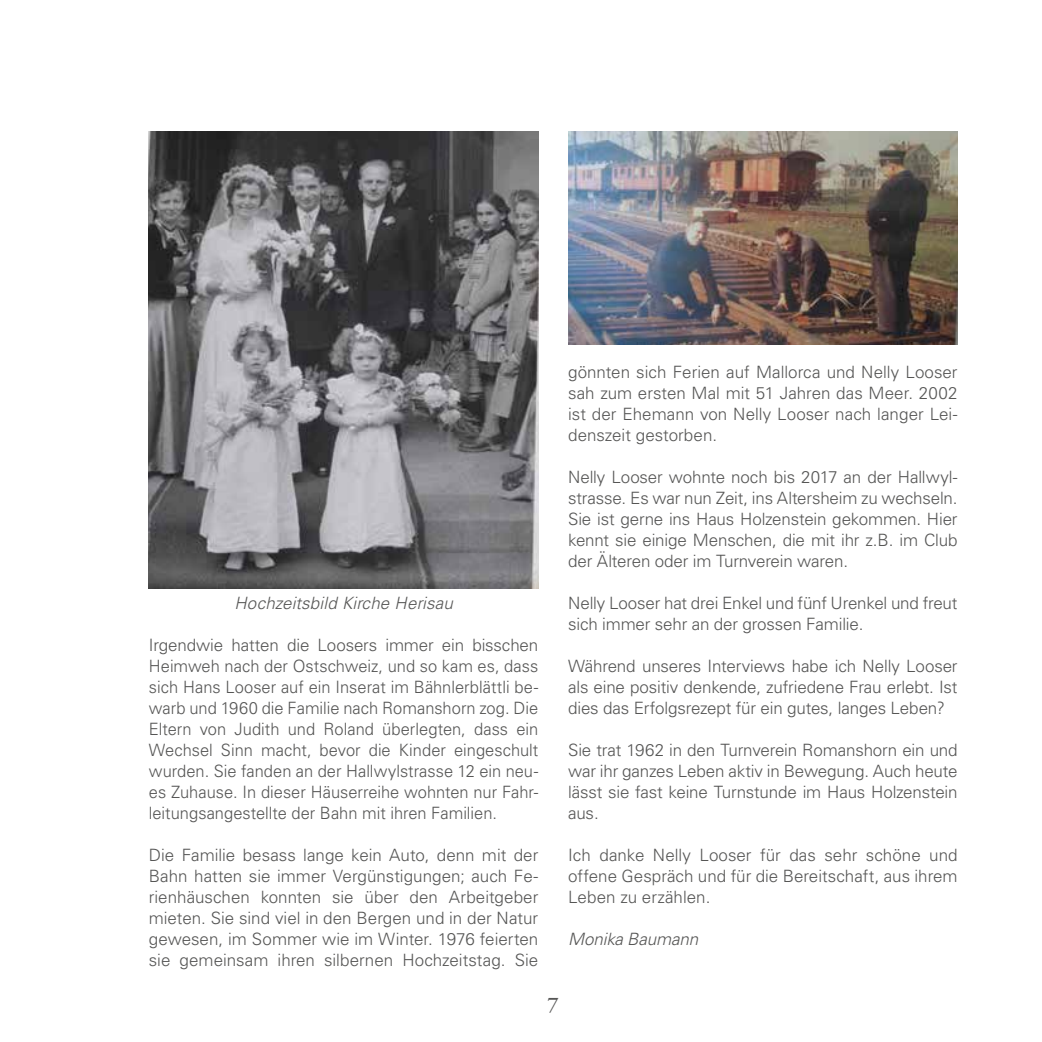
<style>
.page{position:relative;width:1042px;height:1042px;background:#fff}
.page>*{position:absolute;margin:0;border:0;box-sizing:border-box;transform-origin:0 0}
.t1{font:22.75px "Sabon Roman SC";color:#565655}
.t2{font:300 16.97px/21px "Univers LT Std";letter-spacing:-.005em;color:#565655;text-align:justify}
.t3{font:italic 300 16.97px "Univers LT Std";color:#565655}
</style>
<div class="page">
<img style="left:149px;top:132px;width:389px;height:456px">
<img style="left:568px;top:132px;width:389px;height:213px">
<p class="t3" style="left:234px;top:593px;width:220px">Hochzeitsbild Kirche Herisau</p>
<p class="t2" style="left:149px;top:635px;width:391px">Irgendwie hatten die Loosers immer ein bisschen Heimweh nach der Ostschweiz, und so kam es, dass sich Hans Looser auf ein Inserat im Bähnlerblättli be&shy;warb und 1960 die Familie nach Romanshorn zog. Die Eltern von Judith und Roland überlegten, dass ein Wechsel Sinn macht, bevor die Kinder eingeschult wurden. Sie fanden an der Hallwylstrasse 12 ein neu&shy;es Zuhause. In dieser Häuserreihe wohnten nur Fahr&shy;leitungsangestellte der Bahn mit ihren Familien.</p>
<p class="t2" style="left:149px;top:845px;width:391px">Die Familie besass lange kein Auto, denn mit der Bahn hatten sie immer Vergünstigungen; auch Fe&shy;rienhäuschen konnten sie über den Arbeitgeber mieten. Sie sind viel in den Bergen und in der Natur gewesen, im Sommer wie im Winter. 1976 feierten sie gemeinsam ihren silbernen Hochzeitstag. Sie</p>
<p class="t2" style="left:568px;top:362px;width:391px">gönnten sich Ferien auf Mallorca und Nelly Looser sah zum ersten Mal mit 51 Jahren das Meer. 2002 ist der Ehemann von Nelly Looser nach langer Lei&shy;denszeit gestorben.</p>
<p class="t2" style="left:568px;top:466px;width:391px">Nelly Looser wohnte noch bis 2017 an der Hallwyl&shy;strasse. Es war nun Zeit, ins Altersheim zu wechseln.<br>Sie ist gerne ins Haus Holzenstein gekommen. Hier kennt sie einige Menschen, die mit ihr z.B. im Club der Älteren oder im Turnverein waren.</p>
<p class="t2" style="left:568px;top:592px;width:391px">Nelly Looser hat drei Enkel und fünf Urenkel und freut sich immer sehr an der grossen Familie.</p>
<p class="t2" style="left:568px;top:655px;width:391px">Während unseres Interviews habe ich Nelly Looser als eine positiv denkende, zufriedene Frau erlebt. Ist dies das Erfolgsrezept für ein gutes, langes Leben?</p>
<p class="t2" style="left:568px;top:739px;width:391px">Sie trat 1962 in den Turnverein Romanshorn ein und war ihr ganzes Leben aktiv in Bewegung. Auch heute lässt sie fast keine Turnstunde im Haus Holzenstein aus.</p>
<p class="t2" style="left:568px;top:844px;width:391px">Ich danke Nelly Looser für das sehr schöne und offene Gespräch und für die Bereitschaft, aus ihrem Leben zu erzählen.</p>
<p class="t3" style="left:568px;top:929px;width:132px">Monika Baumann</p>
<h1 class="t1" style="left:547px;top:987px;width:14px">7</h1>
</div>
